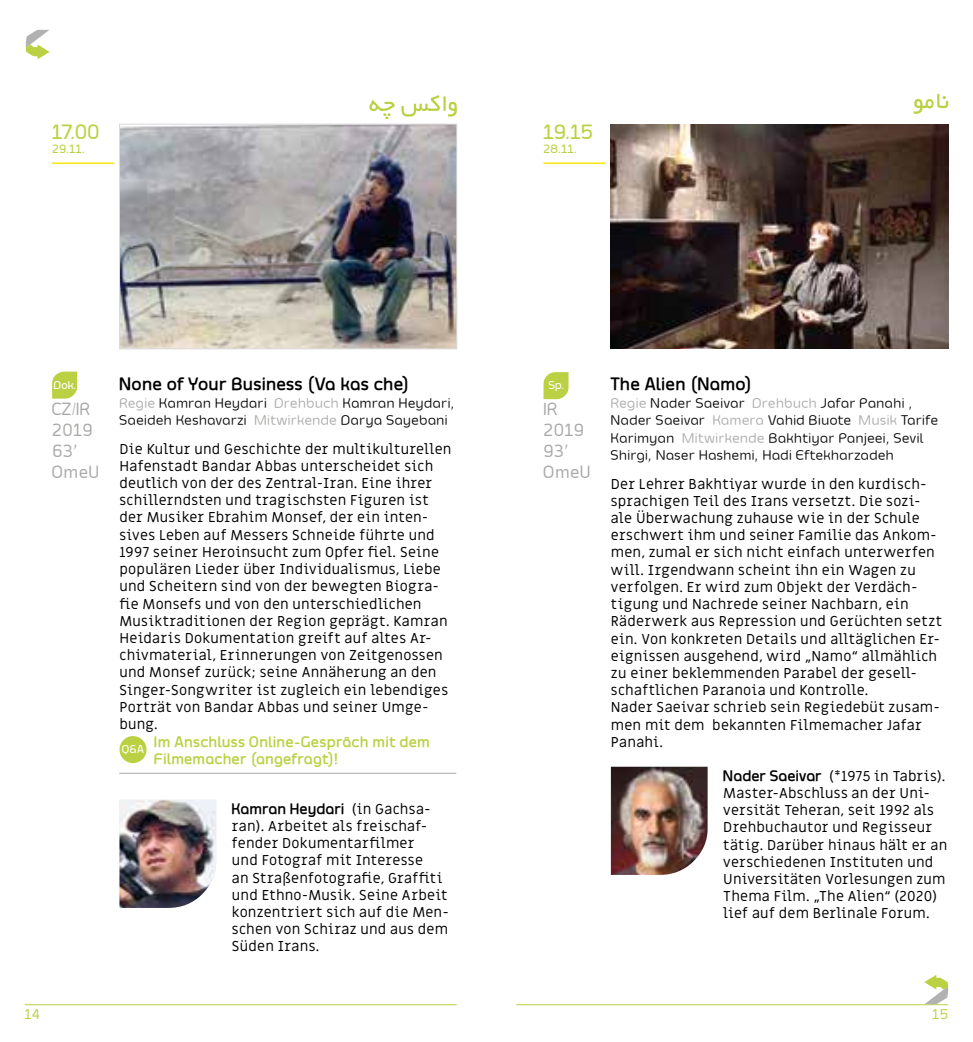
<style>
.page{position:relative;width:973px;height:1042px;background:#fff}
.page>*{position:absolute;margin:0;border:0;box-sizing:border-box;transform-origin:0 0}
.t1{font:500 21px "Smoolthan";color:#bbd143}
.t2{font:700 17.5px "Smoolthan";letter-spacing:.025em;color:#000}
.t3{font:17.5px/21px "Smoolthan";letter-spacing:.035em;color:#a8a8a7}
.t4{font:700 14.88px/17.5px "Smoolthan";letter-spacing:.035em;color:#bbd143}
.t5{font:700 14.88px "Smoolthan";letter-spacing:.015em;color:#000}
.t6{font:100 14.53px/17.5px "Smoolthan";letter-spacing:.03em;color:#000}
.t7{font:14.35px/17.2px "Miriam Libre";letter-spacing:.015em;color:#000}
.t8{font:14px "Smoolthan";color:#bbd143}
.t9{font:500 12.25px "Smoolthan";letter-spacing:.035em;color:#bbd143}
.t10{font:500 11.55px "Smoolthan";color:#fff}
.s1{color:#a8a8a7}
.s2{font-family:"Miriam Libre";font-weight:400;font-size:14.35px}
.s3{font-family:"Smoolthan";font-weight:700;font-size:14.88px}
</style>
<div class="page">
<hr style="left:25px;top:1004px;width:431px;height:1px;background:#bbd143">
<hr style="left:516px;top:1004px;width:431px;height:1px;background:#bbd143">
<svg style="left:924px;top:975px;width:23px;height:29px"></svg>
<hr style="left:52px;top:162px;width:62px;height:2px;background:#f6e824">
<hr style="left:543px;top:162px;width:62px;height:2px;background:#f6e824">
<svg style="left:26px;top:30px;width:24px;height:29px"></svg>
<img style="left:121px;top:126px;width:334px;height:221px">
<div style="left:119px;top:124px;width:338px;height:225px;border:1px solid #dadada"></div>
<img style="left:119px;top:800px;width:97px;height:108px">
<img style="left:610px;top:767px;width:97px;height:108px">
<img style="left:610px;top:124px;width:337px;height:225px">
<svg style="left:543px;top:372px;width:25px;height:27px"></svg>
<svg style="left:913px;top:94px;width:34px;height:20px"></svg>
<svg style="left:52px;top:372px;width:25px;height:27px"></svg>
<div style="left:119px;top:736px;width:27px;height:27px;background:#bbd143;border-radius:50%"></div>
<hr style="left:119px;top:773px;width:337px;height:1px;background:#a8a8a7">
<svg style="left:369px;top:100px;width:25px;height:19px"></svg>
<svg style="left:401px;top:95px;width:55px;height:22px"></svg>
<h1 class="t1" style="left:52px;top:120px;width:49px">17.00</h1>
<p class="t9" style="left:52px;top:143px;width:35px">29.11.</p>
<h1 class="t1" style="left:543px;top:120px;width:51px">19.15</h1>
<p class="t9" style="left:543px;top:143px;width:35px">28.11.</p>
<p class="t10" style="left:54px;top:379px;width:24px">Dok.</p>
<p class="t3" style="left:52px;top:399px;width:49px">CZ/IR<br>2019<br>63’<br>OmeU</p>
<p class="t2" style="left:119px;top:375px;width:292px">None of Your Business (Va kas che)</p>
<p class="t10" style="left:548px;top:379px;width:17px">Sp.</p>
<p class="t6" style="left:119px;top:394px;width:336px"><span class="s1">Regie</span> Kamran Heydari <span class="s1">Drehbuch</span> Kamran Heydari,<br>Saeideh Keshavarzi <span class="s1">Mitwirkende</span> Darya Sayebani</p>
<p class="t7" style="left:119px;top:440px;width:333px">Die Kultur und Geschichte der multikulturellen Hafenstadt Bandar Abbas unterscheidet sich deutlich von der des Zentral-Iran. Eine ihrer schillerndsten und tragischsten Figuren ist der Musiker Ebrahim Monsef, der ein inten&shy;sives Leben auf Messers Schneide führte und 1997 seiner Heroinsucht zum Opfer fiel. Seine populären Lieder über Individualismus, Liebe und Scheitern sind von der bewegten Biogra&shy;fie Monsefs und von den unterschiedlichen Musiktraditionen der Region geprägt. Kamran Heidaris Dokumentation greift auf altes Ar&shy;chivmaterial, Erinnerungen von Zeitgenossen und Monsef zurück; seine Annäherung an den Singer-Songwriter ist zugleich ein lebendiges Porträt von Bandar Abbas und seiner Umge&shy;bung.</p>
<p class="t4" style="left:154px;top:733px;width:277px">Im Anschluss Online-Gespräch mit dem<br>Filmemacher (angefragt)!</p>
<p class="t3" style="left:543px;top:399px;width:49px">IR<br>2019<br>93’<br>OmeU</p>
<p class="t10" style="left:122px;top:743px;width:23px">Q&amp;A</p>
<p class="t5" style="left:232px;top:800px;width:200px">Kamran Heydari <span class="s2">(in Gachsa-</span></p>
<p class="t7" style="left:232px;top:818px;width:218px">ran). Arbeitet als freischaf&shy;fender Dokumentarfilmer<br>und Fotograf mit Interesse<br>an Straßenfotografie, Graffiti und Ethno-Musik. Seine Arbeit konzentriert sich auf die Men&shy;schen von Schiraz und aus dem<br>Süden Irans.</p>
<p class="t2" style="left:610px;top:375px;width:143px">The Alien (Namo)</p>
<p class="t6" style="left:610px;top:394px;width:328px"><span class="s1">Regie</span> Nader Saeivar <span class="s1">Drehbuch</span> Jafar Panahi , Nader Saeivar <span class="s1">Kamera</span> Vahid Biuote <span class="s1">Musik</span> Tarife Karimyan <span class="s1">Mitwirkende</span> Bakhtiyar Panjeei, Sevil Shirgi, Naser Hashemi, Hadi Eftekharzadeh</p>
<p class="t7" style="left:610px;top:475px;width:333px">Der Lehrer Bakhtiyar wurde in den kurdisch&shy;sprachigen Teil des Irans versetzt. Die sozi&shy;ale Überwachung zuhause wie in der Schule erschwert ihm und seiner Familie das Ankom&shy;men, zumal er sich nicht einfach unterwerfen will. Irgendwann scheint ihn ein Wagen zu verfolgen. Er wird zum Objekt der Verdäch&shy;tigung und Nachrede seiner Nachbarn, ein Räderwerk aus Repression und Gerüchten setzt ein. Von konkreten Details und alltäglichen Er&shy;eignissen ausgehend, wird „Namo“ allmählich zu einer beklemmenden Parabel der gesell&shy;schaftlichen Paranoia und Kontrolle.<br>Nader Saeivar schrieb sein Regiedebüt zusam&shy;men mit dem bekannten Filmemacher Jafar Panahi.</p>
<p class="t7" style="left:723px;top:767px;width:225px"><span class="s3">Nader Saeivar</span> (*1975 in Tabris).<br>Master-Abschluss an der Uni&shy;versität Teheran, seit 1992 als<br>Drehbuchautor und Regisseur tätig. Darüber hinaus hält er an verschiedenen Instituten und<br>Universitäten Vorlesungen zum<br>Thema Film. „The Alien“ (2020) lief auf dem Berlinale Forum.</p>
<p class="t8" style="left:25px;top:1007px;width:16px">14</p>
<p class="t8" style="left:932px;top:1007px;width:17px">15</p>
</div>
